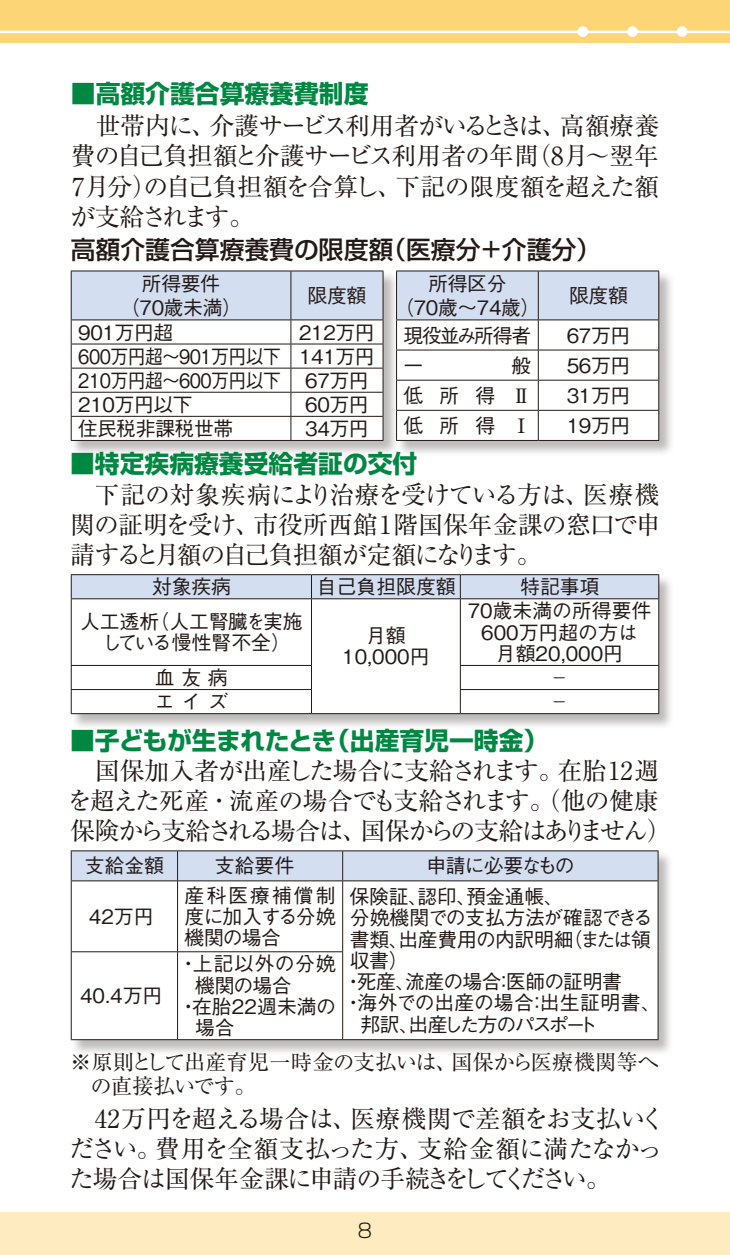
<style>
.page{position:relative;width:730px;height:1255px;background:#fff}
.page>*{position:absolute;margin:0;border:0;box-sizing:border-box;transform-origin:0 0}
.リュウミン14_18Ｈ{font:24.75px/30px "Ryumin Pro";letter-spacing:-.035em;color:#231916;text-align:justify}
.t1{font:700 24.75px "Shin Go Pro";color:#008843}
.t2{font:500 24.75px "Shin Go Pro";color:#231916}
.リュウミン14_18Ｈ-2{font:21.25px/24.8px "Ryumin Pro";letter-spacing:-.01em;color:#231916}
.行間詰め{font:500 19.75px/21.2px "Gothic BBB Pro";letter-spacing:-.02em;color:#231916;text-align:justify}
.行間詰め-2{font:500 19.75px/21.2px "Gothic BBB Pro";color:#231916;text-align:center}
.行間詰め-3{font:500 19.75px "Gothic BBB Pro";letter-spacing:-.02em;color:#231916;scale:.9 1}
.行間詰め-4{font:500 19.75px/21.2px "Gothic BBB Pro";letter-spacing:.015em;color:#231916}
.行間詰め-5{font:500 19.75px/21.2px "Gothic BBB Pro";letter-spacing:.005em;color:#231916}
.行間詰め-6{font:500 19.75px "Gothic BBB Pro";letter-spacing:-.05em;color:#231916}
.行間詰め-7{font:500 19.75px "Gothic BBB Pro";letter-spacing:-.085em;color:#231916}
.リュウミン14_18Ｈ-3{font:19.75px "Ryumin Pro";color:#231916}
.t3{font:300 19.5px "Shin Go Pro";color:#231916}
.s1{font-family:"Ryumin Pro"}
</style>
<div class="page">
<div style="left:0;top:0;width:730px;height:43px;background:#fcd576"></div>
<div style="left:0;top:1212px;width:730px;height:42px;background:#feebbf"></div>
<hr style="left:0;top:31px;width:730px;height:2px;background:#fff">
<div style="left:627px;top:26px;width:11px;height:11px;background:#fff;border-radius:50%"></div>
<div style="left:578px;top:26px;width:10px;height:11px;background:#fff;border-radius:50%"></div>
<div style="left:677px;top:26px;width:10px;height:11px;background:#fff;border-radius:50%"></div>
<div style="left:70px;top:270px;width:328px;height:185px;background:#231916;opacity:.3"></div>
<hr style="left:71px;top:270px;width:220px;height:1px;background:#231916">
<hr style="left:291px;top:270px;width:92px;height:1px;background:#231916">
<svg style="left:71px;top:271px;width:313px;height:169px"></svg>
<hr style="left:71px;top:440px;width:220px;height:1px;background:#231916">
<hr style="left:291px;top:440px;width:92px;height:1px;background:#231916">
<div style="left:70px;top:573px;width:604px;height:155px;background:#231916;opacity:.3"></div>
<svg style="left:72px;top:599px;width:586px;height:114px"></svg>
<svg style="left:71px;top:574px;width:588px;height:24px"></svg>
<hr style="left:71px;top:598px;width:240px;height:1px;background:#231916">
<hr style="left:71px;top:599px;width:1px;height:66px;background:#231916">
<hr style="left:311px;top:598px;width:149px;height:1px;background:#231916">
<hr style="left:311px;top:599px;width:1px;height:66px;background:#231916">
<hr style="left:460px;top:598px;width:199px;height:1px;background:#231916">
<hr style="left:460px;top:599px;width:1px;height:66px;background:#231916">
<hr style="left:658px;top:599px;width:1px;height:66px;background:#231916">
<hr style="left:71px;top:665px;width:241px;height:1px;background:#231916">
<hr style="left:460px;top:665px;width:199px;height:1px;background:#231916">
<hr style="left:71px;top:689px;width:241px;height:1px;background:#231916">
<svg style="left:71px;top:666px;width:1px;height:47px"></svg>
<svg style="left:311px;top:665px;width:1px;height:48px"></svg>
<hr style="left:460px;top:689px;width:199px;height:1px;background:#231916">
<svg style="left:460px;top:666px;width:1px;height:47px"></svg>
<svg style="left:658px;top:666px;width:1px;height:47px"></svg>
<hr style="left:71px;top:713px;width:240px;height:1px;background:#231916">
<hr style="left:311px;top:713px;width:149px;height:1px;background:#231916">
<hr style="left:460px;top:713px;width:199px;height:1px;background:#231916">
<div style="left:70px;top:850px;width:603px;height:204px;background:#231916;opacity:.3"></div>
<svg style="left:72px;top:881px;width:586px;height:158px"></svg>
<svg style="left:71px;top:850px;width:588px;height:30px"></svg>
<hr style="left:71px;top:880px;width:107px;height:1px;background:#231916">
<hr style="left:71px;top:881px;width:1px;height:70px;background:#231916">
<hr style="left:178px;top:880px;width:165px;height:1px;background:#231916">
<hr style="left:177px;top:881px;width:1px;height:70px;background:#231916">
<hr style="left:343px;top:880px;width:315px;height:1px;background:#231916">
<hr style="left:342px;top:881px;width:1px;height:70px;background:#231916">
<hr style="left:658px;top:881px;width:1px;height:70px;background:#231916">
<hr style="left:71px;top:951px;width:107px;height:1px;background:#231916">
<hr style="left:71px;top:952px;width:1px;height:87px;background:#231916">
<hr style="left:178px;top:951px;width:165px;height:1px;background:#231916">
<hr style="left:177px;top:952px;width:1px;height:87px;background:#231916">
<hr style="left:342px;top:952px;width:1px;height:87px;background:#231916">
<hr style="left:658px;top:951px;width:1px;height:88px;background:#231916">
<hr style="left:71px;top:1039px;width:107px;height:1px;background:#231916">
<hr style="left:178px;top:1039px;width:165px;height:1px;background:#231916">
<hr style="left:343px;top:1039px;width:315px;height:1px;background:#231916">
<div style="left:396px;top:270px;width:278px;height:185px;background:#231916;opacity:.3"></div>
<hr style="left:396px;top:270px;width:142px;height:1px;background:#231916">
<hr style="left:538px;top:270px;width:121px;height:1px;background:#231916">
<svg style="left:396px;top:271px;width:263px;height:169px"></svg>
<hr style="left:396px;top:349px;width:142px;height:1px;background:#231916">
<hr style="left:396px;top:350px;width:1px;height:30px;background:#231916">
<hr style="left:538px;top:349px;width:121px;height:1px;background:#231916">
<hr style="left:538px;top:350px;width:1px;height:30px;background:#231916">
<hr style="left:658px;top:350px;width:1px;height:30px;background:#231916">
<hr style="left:396px;top:380px;width:142px;height:1px;background:#231916">
<hr style="left:396px;top:380px;width:1px;height:30px;background:#231916">
<hr style="left:538px;top:380px;width:121px;height:1px;background:#231916">
<hr style="left:538px;top:380px;width:1px;height:30px;background:#231916">
<hr style="left:658px;top:380px;width:1px;height:30px;background:#231916">
<hr style="left:396px;top:410px;width:142px;height:1px;background:#231916">
<hr style="left:396px;top:410px;width:1px;height:30px;background:#231916">
<hr style="left:538px;top:410px;width:121px;height:1px;background:#231916">
<hr style="left:538px;top:410px;width:1px;height:30px;background:#231916">
<hr style="left:658px;top:410px;width:1px;height:30px;background:#231916">
<hr style="left:396px;top:440px;width:142px;height:1px;background:#231916">
<hr style="left:538px;top:440px;width:121px;height:1px;background:#231916">
<p class="t1" style="left:71px;top:74px;width:299px">■高額介護合算療養費制度</p>
<p class="リュウミン14_18Ｈ" style="left:70px;top:109px;width:590px">　世帯内に、介護サービス利用者がいるときは、高額療養費の自己負担額と介護サービス利用者の年間（8月〜翌年7月分）の自己負担額を合算し、下記の限度額を超えた額が支給されます。</p>
<p class="t2" style="left:71px;top:229px;width:532px">高額介護合算療養費の限度額（医療分+介護分）</p>
<p class="行間詰め" style="left:142px;top:270px;width:80px">所得要件</p>
<p class="行間詰め" style="left:120px;top:295px;width:123px">（70歳未満）</p>
<p class="行間詰め" style="left:308px;top:282px;width:60px">限度額</p>
<p class="行間詰め" style="left:78px;top:319px;width:97px">901万円超</p>
<p class="行間詰め" style="left:299px;top:319px;width:77px">212万円</p>
<p class="行間詰め-3" style="left:78px;top:340px;width:227px">600万円超〜901万円以下</p>
<p class="行間詰め" style="left:299px;top:343px;width:77px">141万円</p>
<p class="行間詰め-3" style="left:78px;top:364px;width:227px">210万円超〜600万円以下</p>
<p class="行間詰め" style="left:305px;top:367px;width:65px">67万円</p>
<p class="行間詰め" style="left:78px;top:391px;width:116px">210万円以下</p>
<p class="行間詰め" style="left:305px;top:391px;width:65px">60万円</p>
<p class="行間詰め" style="left:78px;top:415px;width:157px">住民税非課税世帯</p>
<p class="行間詰め" style="left:305px;top:415px;width:65px">34万円</p>
<p class="行間詰め" style="left:428px;top:270px;width:80px">所得区分</p>
<p class="行間詰め" style="left:394px;top:295px;width:148px">（70歳〜74歳）</p>
<p class="行間詰め" style="left:569px;top:282px;width:60px">限度額</p>
<p class="行間詰め-7" style="left:404px;top:319px;width:129px">現役並み所得者</p>
<p class="行間詰め" style="left:567px;top:322px;width:65px">67万円</p>
<p class="行間詰め" style="left:404px;top:352px;width:21px">一</p>
<p class="行間詰め" style="left:511px;top:352px;width:21px">般</p>
<p class="行間詰め" style="left:567px;top:352px;width:65px">56万円</p>
<p class="行間詰め" style="left:404px;top:382px;width:129px">低所得<span class="s1">Ⅱ</span></p>
<p class="行間詰め" style="left:567px;top:382px;width:65px">31万円</p>
<p class="行間詰め" style="left:404px;top:412px;width:129px">低所得<span class="s1">Ⅰ</span></p>
<p class="行間詰め" style="left:567px;top:412px;width:65px">19万円</p>
<p class="t1" style="left:70px;top:444px;width:349px">■特定疾病療養受給者証の交付</p>
<p class="リュウミン14_18Ｈ" style="left:70px;top:477px;width:592px">　下記の対象疾病により治療を受けている方は、医療機関の証明を受け、市役所西館1階国保年金課の窓口で申請すると月額の自己負担額が定額になります。</p>
<p class="行間詰め" style="left:152px;top:573px;width:81px">対象疾病</p>
<p class="行間詰め-2" style="left:317px;top:573px;width:140px">自己負担限度額</p>
<p class="行間詰め" style="left:520px;top:573px;width:81px">特記事項</p>
<p class="行間詰め-2" style="left:80px;top:608px;width:224px">人工透析（人工腎臓を実施している慢性腎不全）</p>
<p class="行間詰め-2" style="left:468px;top:598px;width:185px">70歳未満の所得要件</p>
<p class="行間詰め-2" style="left:481px;top:619px;width:158px">600万円超の方は</p>
<p class="行間詰め-2" style="left:496px;top:640px;width:129px">月額20,000円</p>
<p class="行間詰め" style="left:366px;top:622px;width:41px">月額</p>
<p class="行間詰め" style="left:342px;top:643px;width:89px">10,000円</p>
<p class="行間詰め" style="left:155px;top:664px;width:75px">血友病</p>
<p class="リュウミン14_18Ｈ-3" style="left:550px;top:662px;width:21px">−</p>
<p class="行間詰め" style="left:155px;top:688px;width:75px">エイズ</p>
<p class="リュウミン14_18Ｈ-3" style="left:550px;top:686px;width:21px">−</p>
<p class="t1" style="left:70px;top:721px;width:480px">■子どもが生まれたとき（出産育児一時金）</p>
<p class="リュウミン14_18Ｈ" style="left:68px;top:754px;width:605px;text-align:left">　国保加入者が出産した場合に支給されます。在胎12週を超えた死産・流産の場合でも支給されます。（他の健康保険から支給される場合は、国保からの支給はありません）</p>
<p class="行間詰め" style="left:85px;top:852px;width:81px">支給金額</p>
<p class="行間詰め" style="left:215px;top:852px;width:81px">支給要件</p>
<p class="行間詰め-6" style="left:426px;top:850px;width:150px">申請に必要なもの</p>
<p class="行間詰め" style="left:89px;top:903px;width:66px">42万円</p>
<p class="行間詰め" style="left:185px;top:882px;width:152px">産科医療補償制度に加入する分娩機関の場合</p>
<p class="行間詰め" style="left:350px;top:883px;width:215px">保険証、認印、預金通帳、</p>
<p class="行間詰め" style="left:350px;top:904px;width:305px">分娩機関での支払方法が確認できる書類、出産費用の内訳明細（または領収書）</p>
<p class="行間詰め" style="left:343px;top:968px;width:280px">・死産、流産の場合：医師の証明書</p>
<p class="行間詰め" style="left:360px;top:989px;width:302px;text-indent:-17px">・海外での出産の場合：出生証明書、邦訳、出産した方のパスポート</p>
<p class="行間詰め-4" style="left:195px;top:950px;width:142px;text-indent:-17px">・上記以外の分娩機関の場合</p>
<p class="行間詰め-5" style="left:195px;top:993px;width:142px;text-indent:-17px">・在胎22週未満の場合</p>
<p class="行間詰め" style="left:80px;top:982px;width:84px">40.4万円</p>
<p class="リュウミン14_18Ｈ-2" style="left:70px;top:1047px;width:591px">※原則として出産育児一時金の支払いは、国保から医療機関等へ　の直接払いです。</p>
<p class="リュウミン14_18Ｈ" style="left:69px;top:1101px;width:597px">　42万円を超える場合は、医療機関で差額をお支払いください。費用を全額支払った方、支給金額に満たなかった場合は国保年金課に申請の手続きをしてください。</p>
<p class="t3" style="left:358px;top:1214px;width:16px">8</p>
</div>
